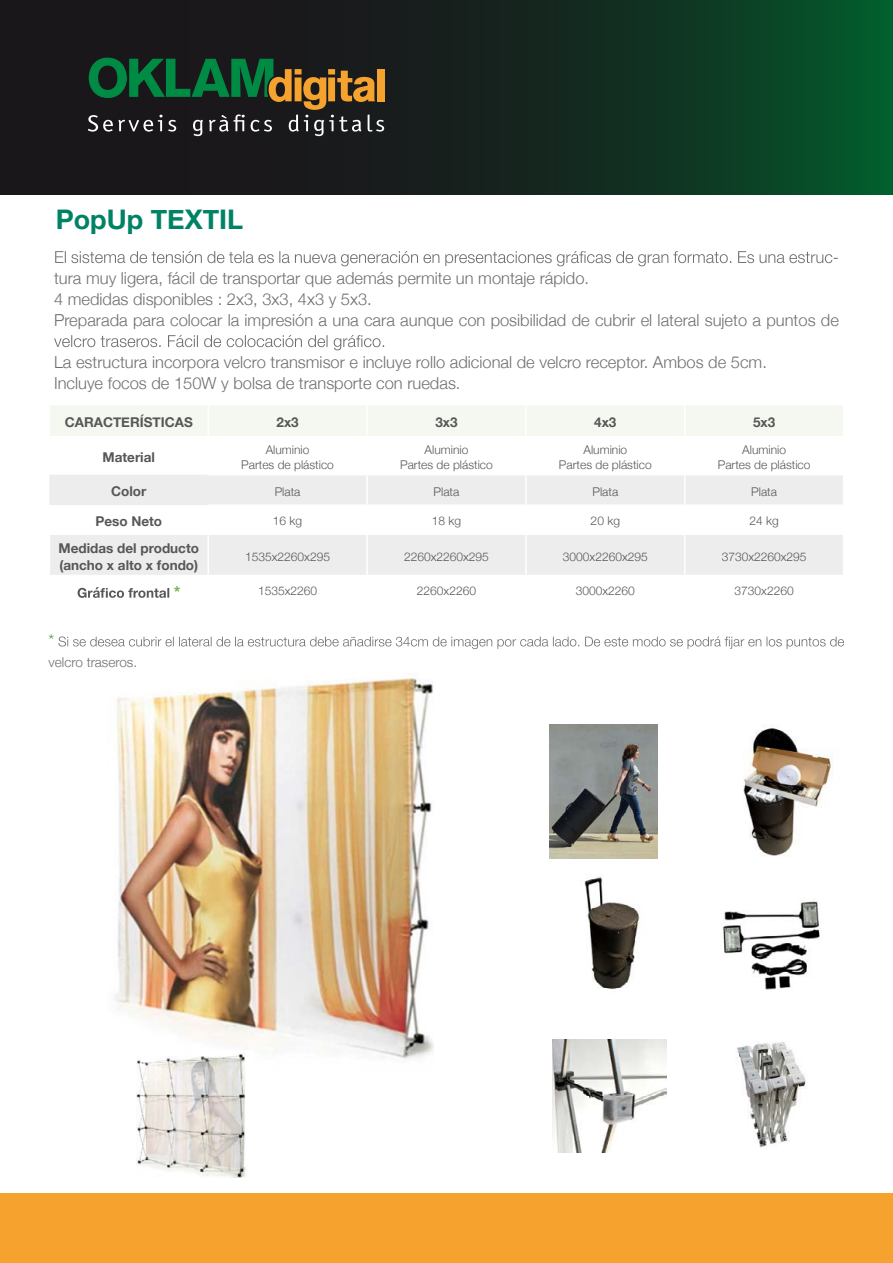
<style>
.page{position:relative;width:893px;height:1263px;background:#fff}
.page>*{position:absolute;margin:0;border:0;box-sizing:border-box;transform-origin:0 0}
.t1{font:700 27px "Helvetica Neue";color:#008265}
.t2{font:300 16.5px/21px "Helvetica Neue";color:#706f6f}
.t3{font:700 16.5px "Helvetica Neue";color:#75b558}
.t4{font:300 16.5px "Helvetica Neue";color:#3fa535}
.t5{font:700 13.5px/16.2px "Helvetica Neue";color:#575756}
.t6{font:300 13.5px "Helvetica Neue";color:#706f6f}
.t7{font:300 12px/14.4px "Helvetica Neue";color:#575756;text-align:center}
</style>
<div class="page">
<svg style="left:55px;top:251px;width:777px;height:15px"></svg>
<svg style="left:54px;top:335px;width:330px;height:15px"></svg>
<img style="left:723px;top:901px;width:97px;height:89px">
<img style="left:743px;top:728px;width:90px;height:128px">
<img style="left:584px;top:877px;width:56px;height:112px">
<img style="left:550px;top:725px;width:107px;height:134px">
<img style="left:553px;top:1039px;width:113px;height:113px">
<img style="left:115px;top:678px;width:318px;height:385px">
<img style="left:736px;top:1042px;width:70px;height:105px">
<img style="left:137px;top:1050px;width:115px;height:127px">
<div style="left:50px;top:405px;width:793px;height:31px;background:#f4f8f0"></div>
<svg style="left:49px;top:475px;width:794px;height:123px;fill:#ededed"></svg>
<hr style="left:207px;top:405px;width:2px;height:31px;background:#fff">
<hr style="left:366px;top:405px;width:2px;height:31px;background:#fff">
<hr style="left:525px;top:405px;width:2px;height:31px;background:#fff">
<hr style="left:684px;top:405px;width:1px;height:31px;background:#fff">
<hr style="left:366px;top:475px;width:2px;height:29px;background:#fff">
<hr style="left:525px;top:475px;width:2px;height:29px;background:#fff">
<svg style="left:49px;top:505px;width:1px;height:28px"></svg>
<hr style="left:207px;top:506px;width:2px;height:27px;background:#fff">
<hr style="left:366px;top:506px;width:2px;height:27px;background:#fff">
<hr style="left:525px;top:506px;width:2px;height:27px;background:#fff">
<svg style="left:684px;top:475px;width:1px;height:58px"></svg>
<hr style="left:207px;top:576px;width:2px;height:27px;background:#fff">
<hr style="left:366px;top:576px;width:2px;height:27px;background:#fff">
<hr style="left:525px;top:576px;width:2px;height:27px;background:#fff">
<hr style="left:207px;top:504px;width:160px;height:2px;background:#fff">
<hr style="left:367px;top:504px;width:159px;height:2px;background:#fff">
<hr style="left:526px;top:504px;width:159px;height:2px;background:#fff">
<hr style="left:685px;top:504px;width:159px;height:2px;background:#fff">
<hr style="left:49px;top:533px;width:159px;height:2px;background:#fff">
<hr style="left:49px;top:535px;width:1px;height:40px;background:#fff">
<hr style="left:49px;top:575px;width:159px;height:1px;background:#fff">
<hr style="left:208px;top:533px;width:159px;height:2px;background:#fff">
<hr style="left:207px;top:535px;width:2px;height:40px;background:#fff">
<hr style="left:208px;top:575px;width:159px;height:1px;background:#fff">
<hr style="left:367px;top:533px;width:159px;height:2px;background:#fff">
<hr style="left:366px;top:535px;width:2px;height:40px;background:#fff">
<hr style="left:367px;top:575px;width:159px;height:1px;background:#fff">
<hr style="left:526px;top:533px;width:159px;height:2px;background:#fff">
<hr style="left:525px;top:535px;width:2px;height:40px;background:#fff">
<hr style="left:526px;top:575px;width:159px;height:1px;background:#fff">
<hr style="left:685px;top:533px;width:159px;height:2px;background:#fff">
<hr style="left:684px;top:535px;width:1px;height:40px;background:#fff">
<hr style="left:685px;top:575px;width:159px;height:1px;background:#fff">
<svg style="left:49px;top:576px;width:1px;height:22px"></svg>
<svg style="left:684px;top:576px;width:1px;height:22px"></svg>
<svg style="left:78px;top:587px;width:91px;height:11px"></svg>
<svg style="left:58px;top:636px;width:786px;height:13px"></svg>
<div style="left:0;top:1193px;width:893px;height:70px;background:#f5a32e"></div>
<svg style="left:0;top:0;width:893px;height:195px"></svg>
<svg style="left:88px;top:58px;width:296px;height:78px"></svg>
<h1 class="t1" style="left:56px;top:203px;width:189px">PopUp TEXTIL</h1>
<p class="t2" style="left:833px;top:246px;width:8px">-</p>
<p class="t2" style="left:54px;top:267px;width:786px">tura muy ligera, fácil de transportar que además permite un montaje rápido.<br>4 medidas disponibles : 2x3, 3x3, 4x3 y 5x3.<br>Preparada para colocar la impresión a una cara aunque con posibilidad de cubrir el lateral sujeto a puntos de</p>
<p class="t2" style="left:54px;top:351px;width:714px">La estructura incorpora velcro transmisor e incluye rollo adicional de velcro receptor. Ambos de 5cm.<br>Incluye focos de 150W y bolsa de transporte con ruedas.</p>
<p class="t5" style="left:65px;top:414px;width:129px">CARACTERÍSTICAS</p>
<p class="t5" style="left:276px;top:414px;width:24px">2x3</p>
<p class="t5" style="left:435px;top:414px;width:24px">3x3</p>
<p class="t5" style="left:594px;top:414px;width:24px">4x3</p>
<p class="t5" style="left:753px;top:414px;width:24px">5x3</p>
<p class="t5" style="left:103px;top:449px;width:54px">Material</p>
<p class="t7" style="left:241px;top:442px;width:94px">Aluminio<br>Partes de plástico</p>
<p class="t7" style="left:400px;top:442px;width:94px">Aluminio<br>Partes de plástico</p>
<p class="t7" style="left:559px;top:442px;width:94px">Aluminio<br>Partes de plástico</p>
<p class="t7" style="left:718px;top:442px;width:94px">Aluminio<br>Partes de plástico</p>
<p class="t5" style="left:111px;top:483px;width:37px">Color</p>
<p class="t7" style="left:275px;top:484px;width:27px">Plata</p>
<p class="t7" style="left:434px;top:484px;width:27px">Plata</p>
<p class="t7" style="left:592px;top:484px;width:27px">Plata</p>
<p class="t7" style="left:751px;top:484px;width:27px">Plata</p>
<p class="t5" style="left:95px;top:513px;width:68px">Peso Neto</p>
<p class="t7" style="left:273px;top:514px;width:31px">16 kg</p>
<p class="t7" style="left:432px;top:514px;width:31px">18 kg</p>
<p class="t7" style="left:591px;top:514px;width:31px">20 kg</p>
<p class="t7" style="left:749px;top:514px;width:31px">24 kg</p>
<p class="t5" style="left:59px;top:540px;width:142px">Medidas del producto (ancho x alto x fondo)</p>
<p class="t7" style="left:245px;top:549px;width:86px">1535x2260x295</p>
<p class="t7" style="left:404px;top:549px;width:86px">2260x2260x295</p>
<p class="t7" style="left:563px;top:549px;width:86px">3000x2260x295</p>
<p class="t7" style="left:722px;top:549px;width:86px">3730x2260x295</p>
<p class="t3" style="left:174px;top:582px;width:8px">*</p>
<p class="t7" style="left:258px;top:584px;width:61px">1535x2260</p>
<p class="t7" style="left:417px;top:584px;width:61px">2260x2260</p>
<p class="t7" style="left:576px;top:584px;width:61px">3000x2260</p>
<p class="t7" style="left:735px;top:584px;width:61px">3730x2260</p>
<p class="t4" style="left:49px;top:630px;width:7px">*</p>
<p class="t6" style="left:49px;top:654px;width:90px">velcro traseros.</p>
</div>
